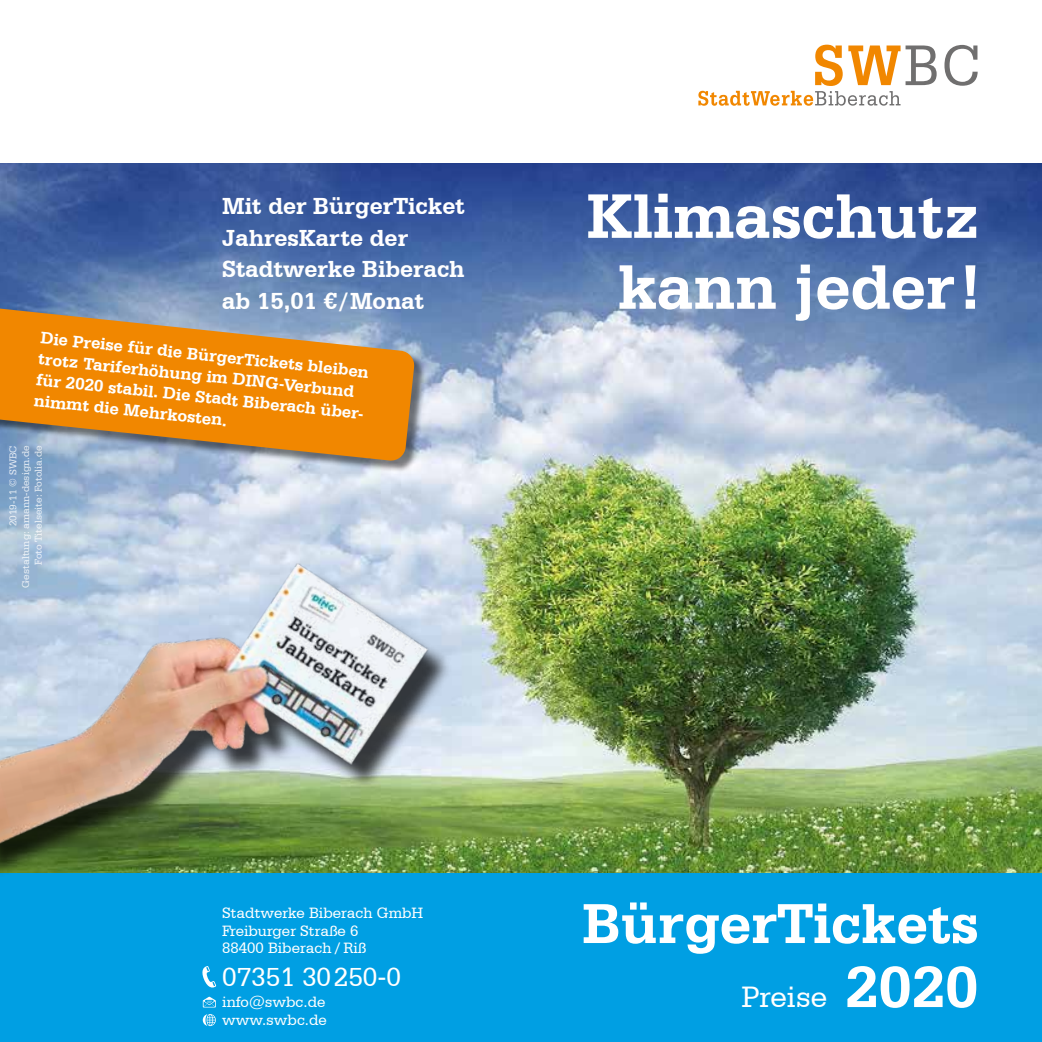
<style>
.page{position:relative;width:1042px;height:1042px;background:#fff}
.page>*{position:absolute;margin:0;border:0;box-sizing:border-box;transform-origin:0 0}
.t1{font:700 66.5px/70.9px "Serifa BT";color:#fff;text-align:center}
.t2{font:700 59.5px "Serifa BT";color:#fff}
.t3{font:31.15px "Serifa BT";color:#fff}
.t4{font:27.47px "Serifa BT";color:#fff}
.t5{font:700 24.5px/31.5px "Serifa BT";color:#fff}
.t6{font:700 17.5px/21px "Serifa BT";color:#fff}
.t7{font:15.75px/17.5px "Serifa BT";color:#fff}
.t8{font:10.5px/12.6px "Serifa BT";color:#fff;text-align:right}
.s1{font-weight:700;font-size:61.25px}
</style>
<div class="page">
<img style="left:0;top:164px;width:1042px;height:709px">
<div style="left:0;top:307px;width:426px;height:166px;background:#000;opacity:.5"></div>
<svg style="left:0;top:304px;width:415px;height:157px;background:#d18e38"></svg>
<div style="left:0;top:873px;width:1042px;height:169px;background:#009fe3"></div>
<div style="left:0;top:569px;width:452px;height:309px;background:#000;opacity:.75"></div>
<img style="left:0;top:533px;width:459px;height:326px">
<svg style="left:202px;top:966px;width:14px;height:22px"></svg>
<svg style="left:203px;top:996px;width:13px;height:11px"></svg>
<svg style="left:203px;top:1014px;width:13px;height:12px"></svg>
<svg style="left:944px;top:45px;width:33px;height:41px"></svg>
<svg style="left:698px;top:45px;width:238px;height:61px"></svg>
<h3 class="t5" style="left:222px;top:190px;width:244px">Mit der BürgerTicket<br>JahresKarte der<br>Stadtwerke Biberach ab 15,01 €/Monat</h3>
<p class="t6" style="left:42px;top:326px;width:334px;rotate:6deg">Die Preise für die BürgerTickets bleiben trotz Tariferhöhung im DING-Verbund für 2020 stabil. Die Stadt Biberach über&shy;nimmt die Mehrkosten.</p>
<p class="t8" style="left:7px;top:587px;width:144px;rotate:-90deg">2019-11 © SWBC<br>Gestaltung: amann-design.de<br>Foto Titelseite: Fotolia.de</p>
<h1 class="t1" style="left:586px;top:179px;width:395px">Klimaschutz kann jeder!</h1>
<p class="t7" style="left:222px;top:904px;width:203px">Stadtwerke Biberach GmbH<br>Freiburger Straße 6<br>88400 Biberach / Riß</p>
<h3 class="t4" style="left:222px;top:961px;width:180px">07351 30250-0</h3>
<p class="t7" style="left:222px;top:993px;width:106px">info@swbc.de www.swbc.de</p>
<h2 class="t2" style="left:582px;top:886px;width:397px">BürgerTickets</h2>
<h3 class="t3" style="left:741px;top:978px;width:239px">Preise <span class="s1">2020</span></h3>
</div>
